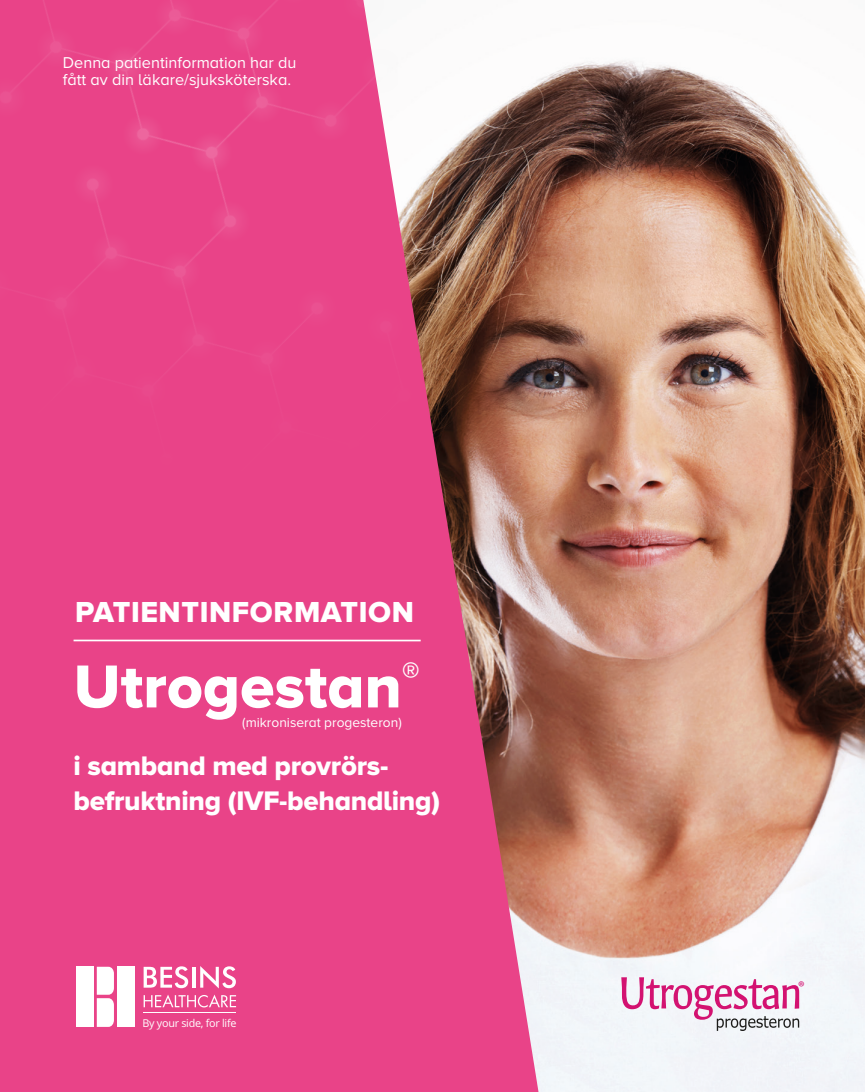
<style>
.page{position:relative;width:865px;height:1092px;background:#fff}
.page>*{position:absolute;margin:0;border:0;box-sizing:border-box;transform-origin:0 0}
.t1{font:62.75px "Proxima Nova A Extrabld";color:#fff}
.t2{font:30px "Proxima Nova A Extrabld";letter-spacing:.02em;color:#fff}
.t3{font:27.75px/34.8px "Proxima Nova A Extrabld";letter-spacing:-.01em;color:#fff}
.t4{font:16.25px/17.5px "Proxima Nova A";color:#fff}
.t5{font:15.5px "Myriad Pro";color:#d31271}
.t6{font:13.75px "Proxima Nova A";color:#fff}
.t7{font:10.75px "Open Sans";letter-spacing:-.025em;color:#fff}
</style>
<div class="page">
<img style="left:538px;top:60px;width:327px;height:1031px">
<svg style="left:0;top:592px;width:538px;height:499px;background:#e34685"></svg>
<img style="left:0;top:0;width:609px;height:592px">
<hr style="left:74px;top:639px;width:346px;height:2px;background:#fff">
<svg style="left:621px;top:977px;width:178px;height:53px"></svg>
<div style="left:76px;top:966px;width:18px;height:60px;background:#fff"></div>
<div style="left:117px;top:966px;width:18px;height:60px;background:#fff"></div>
<svg style="left:97px;top:966px;width:17px;height:60px"></svg>
<svg style="left:144px;top:966px;width:44px;height:22px"></svg>
<hr style="left:192px;top:966px;width:3px;height:21px;background:#fff">
<svg style="left:200px;top:965px;width:36px;height:23px"></svg>
<svg style="left:144px;top:994px;width:92px;height:13px"></svg>
<hr style="left:144px;top:1011px;width:92px;height:1px;background:#fff">
<p class="t4" style="left:63px;top:53px;width:235px">Denna patientinformation har du fått av din läkare/sjuksköterska.</p>
<h2 class="t2" style="left:75px;top:595px;width:340px">PATIENTINFORMATION</h2>
<h1 class="t1" style="left:74px;top:650px;width:348px">Utrogestan<sup>®</sup></h1>
<h3 class="t3" style="left:74px;top:747px;width:368px">i samband med provrörs&shy;befruktning (IVF-behandling)</h3>
<p class="t6" style="left:242px;top:714px;width:161px">(mikroniserat progesteron)</p>
<p class="t7" style="left:142px;top:1015px;width:96px">By your side, for life</p>
<p class="t5" style="left:798px;top:977px;width:8px">®</p>
</div>
